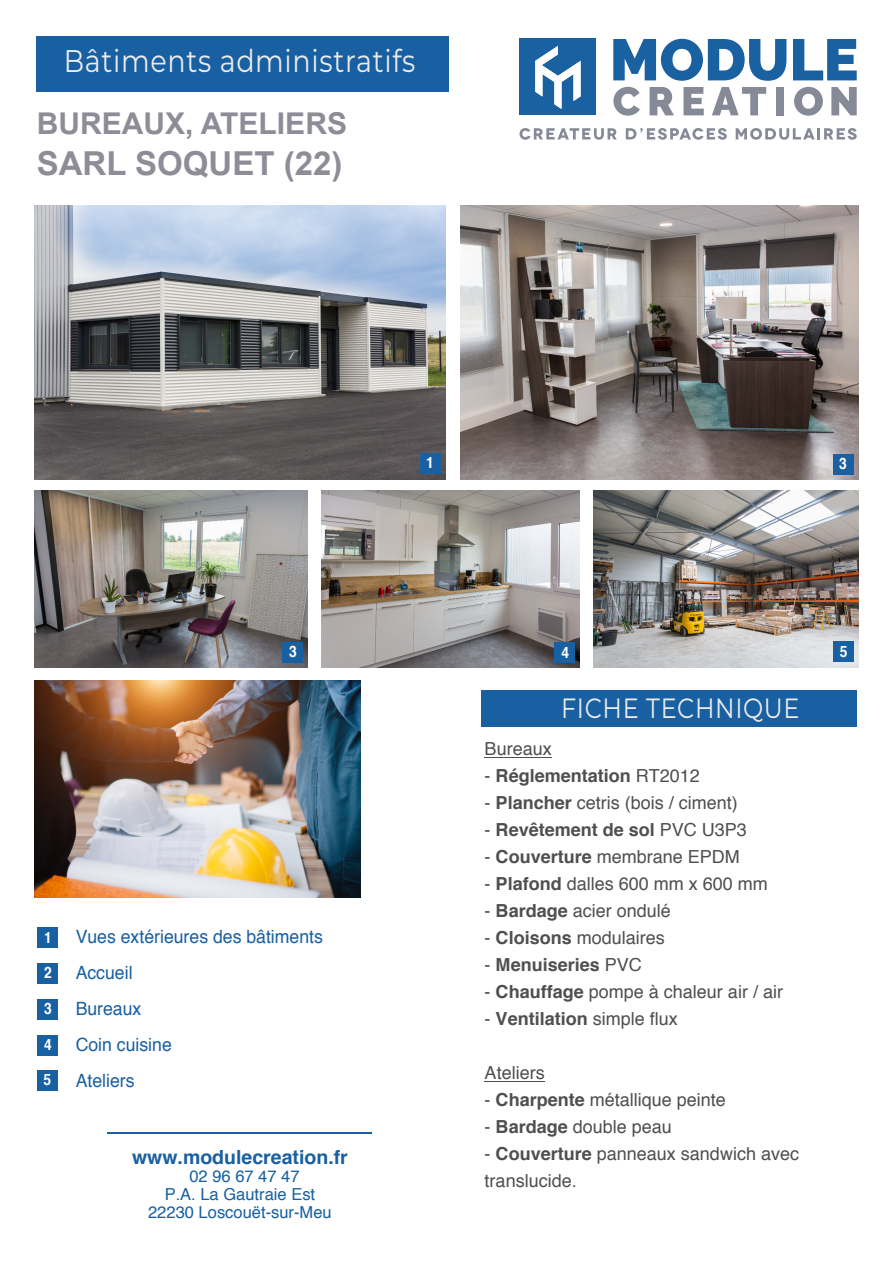
<style>
.page{position:relative;width:894px;height:1263px;background:#fff}
.page>*{position:absolute;margin:0;border:0;box-sizing:border-box;transform-origin:0 0}
.t1{font:700 33px "Arial";color:#8c8d97}
.t2{font:31.35px "Montserrat";letter-spacing:.025em;color:#ebebeb;scale:.86 1}
.t3{font:700 30px "Arial";color:#8c8d97}
.t4{font:27.9px "Montserrat";letter-spacing:.025em;color:#ebebeb;scale:.86 1}
.t5{font:700 19.5px "Helvetica";color:#1860a2}
.t6{font:18.3px/36px "Helvetica";color:#1860a2}
.t7{font:18px/27px "Helvetica";color:#4f4f4f}
.t8{font:700 18px "Helvetica";color:#4f4f4f}
.t9{font:16.5px/18px "Helvetica";color:#1860a2;text-align:center}
.t10{font:700 15.6px "Helvetica";color:#fff;scale:.88 1}
.s1{font-weight:400}
.s2{font-weight:700}
</style>
<div class="page">
<svg style="left:519px;top:128px;width:97px;height:12px"></svg>
<svg style="left:625px;top:128px;width:101px;height:12px"></svg>
<svg style="left:735px;top:128px;width:121px;height:12px"></svg>
<svg style="left:613px;top:87px;width:26px;height:29px"></svg>
<svg style="left:649px;top:87px;width:24px;height:28px"></svg>
<svg style="left:683px;top:87px;width:20px;height:28px"></svg>
<svg style="left:712px;top:87px;width:54px;height:28px"></svg>
<div style="left:775px;top:87px;width:8px;height:28px;background:#868996"></div>
<svg style="left:794px;top:87px;width:28px;height:29px"></svg>
<svg style="left:831px;top:87px;width:25px;height:28px"></svg>
<svg style="left:613px;top:39px;width:173px;height:42px"></svg>
<svg style="left:793px;top:39px;width:63px;height:41px"></svg>
<div style="left:519px;top:38px;width:77px;height:77px;background:#1a61a2"></div>
<svg style="left:535px;top:46px;width:45px;height:63px"></svg>
<img style="left:34px;top:205px;width:411px;height:274px">
<hr style="left:108px;top:1132px;width:264px;height:2px;background:#1860a2">
<img style="left:321px;top:490px;width:258px;height:177px">
<img style="left:34px;top:490px;width:273px;height:177px">
<div style="left:282px;top:642px;width:21px;height:21px;background:#1860a2"></div>
<div style="left:419px;top:453px;width:21px;height:21px;background:#1860a2"></div>
<div style="left:554px;top:642px;width:21px;height:21px;background:#1860a2"></div>
<hr style="left:484px;top:757px;width:67px;height:1px;background:#4f4f4f">
<hr style="left:484px;top:1081px;width:60px;height:1px;background:#4f4f4f">
<img style="left:460px;top:205px;width:398px;height:274px">
<div style="left:481px;top:690px;width:375px;height:36px;background:#1860a2"></div>
<img style="left:593px;top:490px;width:265px;height:177px">
<div style="left:833px;top:641px;width:20px;height:21px;background:#1860a2"></div>
<div style="left:37px;top:927px;width:21px;height:21px;background:#1860a2"></div>
<div style="left:37px;top:963px;width:21px;height:21px;background:#1860a2"></div>
<div style="left:37px;top:999px;width:21px;height:20px;background:#1860a2"></div>
<div style="left:832px;top:454px;width:21px;height:20px;background:#1860a2"></div>
<div style="left:37px;top:1035px;width:21px;height:21px;background:#1860a2"></div>
<div style="left:37px;top:1070px;width:21px;height:20px;background:#1860a2"></div>
<img style="left:35px;top:680px;width:325px;height:217px">
<div style="left:38px;top:36px;width:411px;height:55px;background:#1860a2"></div>
<h2 class="t2" style="left:64px;top:41px;width:410px">Bâtiments administratifs</h2>
<h3 class="t3" style="left:37px;top:112px;width:312px">BUREAUX, ATELIERS</h3>
<h1 class="t1" style="left:37px;top:151px;width:307px">SARL SOQUET (22)</h1>
<p class="t10" style="left:289px;top:646px;width:10px">3</p>
<p class="t10" style="left:44px;top:931px;width:10px">1</p>
<p class="t10" style="left:44px;top:966px;width:10px">2</p>
<p class="t10" style="left:44px;top:1002px;width:10px">3</p>
<p class="t10" style="left:44px;top:1038px;width:10px">4</p>
<p class="t10" style="left:44px;top:1073px;width:10px">5</p>
<p class="t6" style="left:76px;top:919px;width:249px">Vues extérieures des bâtiments<br>Accueil<br>Bureaux<br>Coin cuisine<br>Ateliers</p>
<p class="t5" style="left:132px;top:1149px;width:217px">www.modulecreation.fr</p>
<p class="t9" style="left:148px;top:1168px;width:185px">02 96 67 47 47<br>P.A. La Gautraie Est<br>22230 Loscouët-sur-Meu</p>
<p class="t10" style="left:426px;top:457px;width:10px">1</p>
<p class="t10" style="left:838px;top:457px;width:10px">3</p>
<p class="t10" style="left:839px;top:645px;width:10px">5</p>
<p class="t10" style="left:561px;top:646px;width:10px">4</p>
<p class="t10" style="left:840px;top:646px;width:10px">2</p>
<h3 class="t4" style="left:561px;top:691px;width:279px">FICHE TECHNIQUE</h3>
<p class="t7" style="left:484px;top:737px;width:69px">Bureaux</p>
<p class="t8" style="left:484px;top:769px;width:217px"><span class="s1">-</span> Réglementation <span class="s1">RT2012</span></p>
<p class="t7" style="left:484px;top:791px;width:255px">- <span class="s2">Plancher</span> cetris (bois / ciment)</p>
<p class="t8" style="left:484px;top:823px;width:264px"><span class="s1">-</span> Revêtement de sol <span class="s1">PVC U3P3</span></p>
<p class="t7" style="left:484px;top:845px;width:257px">- <span class="s2">Couverture</span> membrane EPDM</p>
<p class="t7" style="left:484px;top:872px;width:285px">- <span class="s2">Plafond</span> dalles 600 mm x 600 mm</p>
<p class="t7" style="left:484px;top:899px;width:188px">- <span class="s2">Bardage</span> acier ondulé</p>
<p class="t7" style="left:484px;top:926px;width:182px">- <span class="s2">Cloisons</span> modulaires</p>
<p class="t8" style="left:484px;top:958px;width:159px"><span class="s1">-</span> Menuiseries <span class="s1">PVC</span></p>
<p class="t7" style="left:484px;top:980px;width:300px">- <span class="s2">Chauffage</span> pompe à chaleur air / air</p>
<p class="t7" style="left:484px;top:1007px;width:195px">- <span class="s2">Ventilation</span> simple flux</p>
<p class="t7" style="left:484px;top:1061px;width:62px">Ateliers</p>
<p class="t7" style="left:484px;top:1088px;width:243px">- <span class="s2">Charpente</span> métallique peinte</p>
<p class="t7" style="left:484px;top:1115px;width:189px">- <span class="s2">Bardage</span> double peau</p>
<p class="t7" style="left:484px;top:1142px;width:316px">- <span class="s2">Couverture</span> panneaux sandwich avec translucide.</p>
</div>
